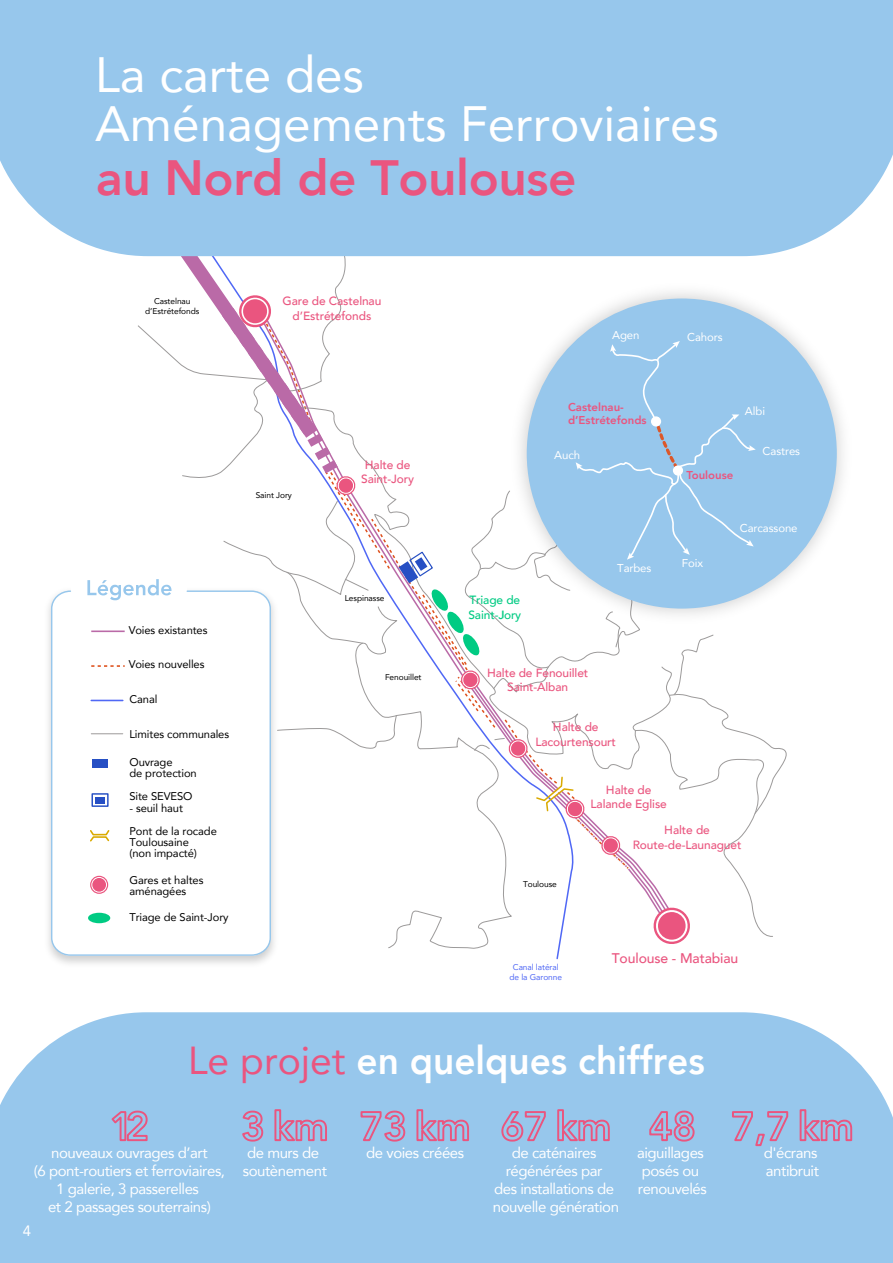
<style>
.page{position:relative;width:893px;height:1263px;background:#fff}
.page>*{position:absolute;margin:0;border:0;box-sizing:border-box;transform-origin:0 0}
.t1{font:49.5px/49.5px "Avenir";color:#fff}
.t2{font:800 49.5px "Avenir";letter-spacing:-.01em;color:#ea557f}
.t3{font:800 39px "Avenir";color:#fff;scale:.95 1}
.t4{font:15px/18px "Avenir";letter-spacing:-.03em;color:#fff}
.t5{font:500 13.95px "Avenir";letter-spacing:-.01em;color:#ea557f}
.t6{font:500 12px/14.2px "Avenir";letter-spacing:-.01em;color:#ea557f;text-align:center}
.t7{font:500 12px/14.2px "Avenir";letter-spacing:-.01em;color:#00cb83}
.t8{font:11.4px "Avenir";letter-spacing:-.01em;color:#fff}
.t9{font:800 11.4px/13.6px "Avenir";color:#ea557f}
.t10{font:11.1px/11.1px "Avenir";letter-spacing:-.01em;color:#010000}
.t11{font:8.4px/10.1px "Avenir";letter-spacing:-.01em;color:#000;text-align:center}
.t12{font:8.4px/10.1px "Avenir";letter-spacing:-.01em;color:#5068f5;text-align:center}
.s1{font-weight:400;color:#ea557f}
</style>
<div class="page">
<img style="left:789px;top:333px;width:54px;height:241px">
<div style="left:527px;top:298px;width:310px;height:311px;background:#97c7ec;border-radius:50%"></div>
<div style="left:0;top:0;width:893px;height:250px;background:#97c7ec"></div>
<img style="left:48px;top:592px;width:226px;height:372px">
<div style="left:52px;top:591px;width:218px;height:365px;background:#fff;border-radius:19px"></div>
<svg style="left:87px;top:223px;width:702px;height:722px"></svg>
<div style="left:88px;top:913px;width:22px;height:10px;background:#00cb83;border-radius:50%"></div>
<div style="left:0;top:1012px;width:893px;height:251px;background:#97c7ec"></div>
<svg style="left:110px;top:1109px;width:39px;height:33px"></svg>
<svg style="left:241px;top:1109px;width:24px;height:34px"></svg>
<svg style="left:273px;top:1108px;width:55px;height:34px;background:#afa5cb"></svg>
<svg style="left:360px;top:1109px;width:47px;height:34px;background:#ada7cd"></svg>
<svg style="left:415px;top:1108px;width:55px;height:34px;background:#afa5cb"></svg>
<svg style="left:500px;top:1109px;width:47px;height:34px;background:#aca8ce"></svg>
<svg style="left:556px;top:1108px;width:55px;height:34px;background:#afa5cb"></svg>
<svg style="left:648px;top:1109px;width:48px;height:34px;background:#b0a3c9"></svg>
<svg style="left:731px;top:1110px;width:58px;height:37px;background:#a8afd5"></svg>
<svg style="left:799px;top:1108px;width:54px;height:34px;background:#afa4cb"></svg>
<h1 class="t1" style="left:95px;top:48px;width:625px">La carte des<br>Aménagements Ferroviaires</h1>
<h1 class="t2" style="left:96px;top:133px;width:482px">au Nord de Toulouse</h1>
<p class="t11" style="left:145px;top:296px;width:56px">Castelnau d’Estrétefonds</p>
<p class="t6" style="left:283px;top:293px;width:100px">Gare de Castelnau d’Estrétefonds</p>
<p class="t11" style="left:256px;top:490px;width:38px">Saint Jory</p>
<p class="t10" style="left:129px;top:624px;width:80px">Voies existantes</p>
<p class="t10" style="left:129px;top:659px;width:77px">Voies nouvelles</p>
<p class="t10" style="left:129px;top:693px;width:29px">Canal</p>
<p class="t10" style="left:129px;top:728px;width:101px">Limites communales</p>
<p class="t10" style="left:129px;top:756px;width:69px">Ouvrage<br>de protection</p>
<p class="t10" style="left:129px;top:791px;width:64px">Site SEVESO</p>
<p class="t10" style="left:129px;top:802px;width:55px">- seuil haut</p>
<p class="t10" style="left:129px;top:825px;width:89px">Pont de la rocade<br>Toulousaine<br>(non impacté)</p>
<p class="t10" style="left:129px;top:874px;width:75px">Gares et haltes aménagées</p>
<p class="t10" style="left:129px;top:911px;width:101px">Triage de Saint-Jory</p>
<p class="t6" style="left:361px;top:457px;width:54px">Halte de<br>Saint-Jory</p>
<p class="t11" style="left:345px;top:592px;width:41px">Lespinasse</p>
<p class="t11" style="left:385px;top:672px;width:38px">Fenouillet</p>
<p class="t8" style="left:612px;top:326px;width:29px">Agen</p>
<p class="t8" style="left:687px;top:328px;width:37px">Cahors</p>
<p class="t9" style="left:568px;top:399px;width:80px">Castelnau&shy;d’Estrétefonds</p>
<p class="t8" style="left:554px;top:445px;width:27px">Auch</p>
<p class="t8" style="left:745px;top:402px;width:22px">Albi</p>
<p class="t9" style="left:686px;top:467px;width:48px">Toulouse</p>
<p class="t8" style="left:763px;top:441px;width:39px">Castres</p>
<p class="t7" style="left:468px;top:592px;width:54px">Triage de<br>Saint-Jory</p>
<p class="t8" style="left:617px;top:558px;width:36px">Tarbes</p>
<p class="t8" style="left:682px;top:554px;width:23px">Foix</p>
<p class="t6" style="left:487px;top:665px;width:103px">Halte de Fenouillet<br>Saint-Alban</p>
<p class="t6" style="left:535px;top:719px;width:82px">Halte de<br>Lacourtensourt</p>
<p class="t6" style="left:590px;top:782px;width:78px">Halte de<br>Lalande Eglise</p>
<p class="t8" style="left:740px;top:518px;width:59px">Carcassone</p>
<p class="t11" style="left:523px;top:879px;width:35px">Toulouse</p>
<p class="t12" style="left:509px;top:961px;width:54px">Canal latéral de la Garonne</p>
<p class="t6" style="left:633px;top:822px;width:110px">Halte de<br>Route-de-Launaguet</p>
<p class="t5" style="left:612px;top:946px;width:128px">Toulouse - Matabiau</p>
<h2 class="t3" style="left:188px;top:1025px;width:545px"><span class="s1">Le projet</span> en quelques chiffres</h2>
<p class="t4" style="left:34px;top:1143px;width:193px;text-align:center">nouveaux ouvrages d’art<br>(6 pont-routiers et ferroviaires,<br>1 galerie, 3 passerelles<br>et 2 passages souterrains)</p>
<p class="t4" style="left:243px;top:1143px;width:86px">de murs de soutènement</p>
<p class="t4" style="left:366px;top:1143px;width:99px">de voies créées</p>
<p class="t4" style="left:493px;top:1143px;width:128px;text-align:center">de caténaires régénérées par<br>des installations de nouvelle génération</p>
<p class="t4" style="left:637px;top:1143px;width:71px">aiguillages posés ou renouvelés</p>
<p class="t4" style="left:764px;top:1143px;width:57px">d'écrans antibruit</p>
<p class="t4" style="left:23px;top:1221px;width:10px">4</p>
</div>
